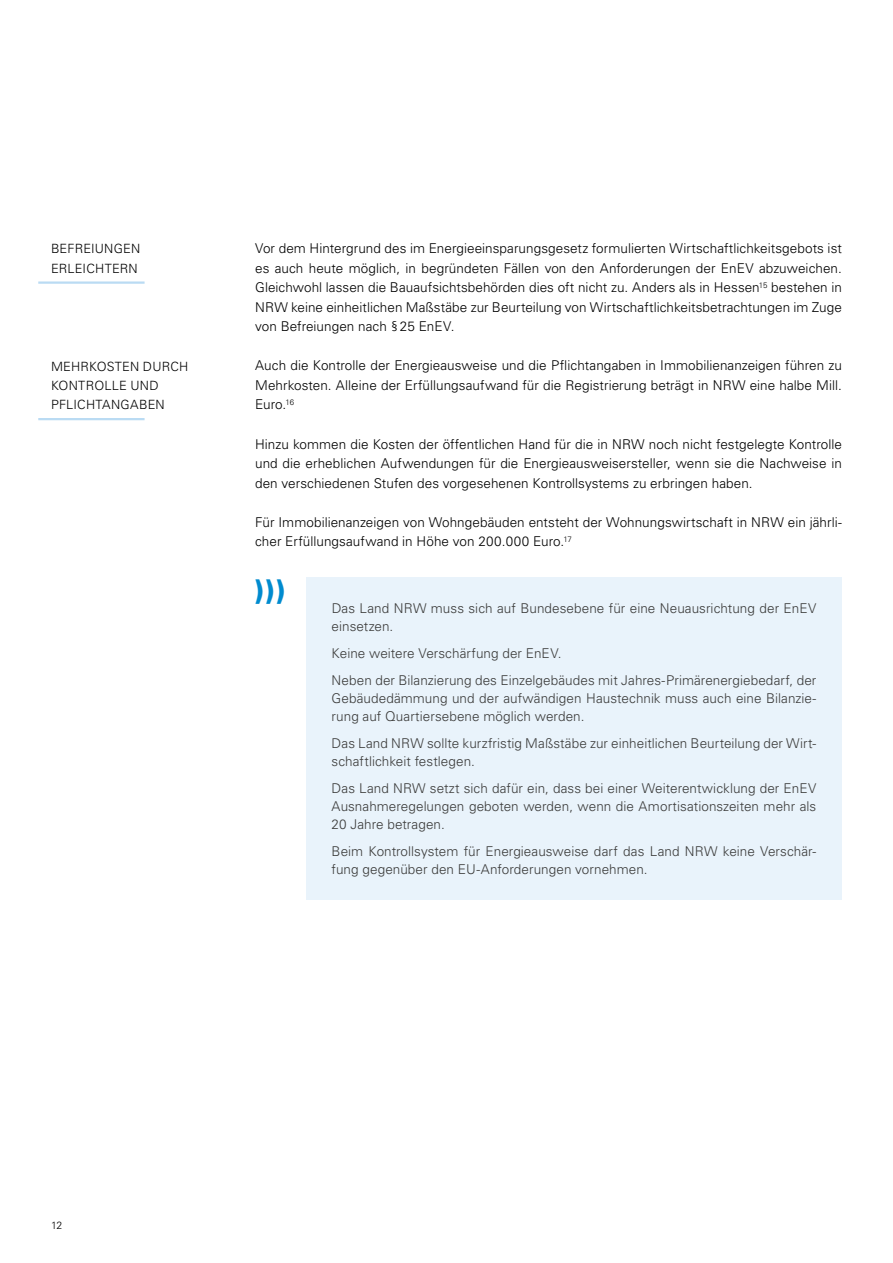
<style>
.page{position:relative;width:893px;height:1263px;background:#fff}
.page>*{position:absolute;margin:0;border:0;box-sizing:border-box;transform-origin:0 0}
.t1{font:900 30px "Univers";color:#008bcf}
.t2{font:300 13.5px/19.5px "Univers";letter-spacing:.005em;color:#000;text-align:justify}
.t3{font:300 13.5px/18px "Univers";letter-spacing:.005em;color:#3b3b3a}
.t4{font:300 12.75px/19.5px "Univers";letter-spacing:.015em;color:#000}
.t5{font:300 10.5px "Univers";color:#000}
</style>
<div class="page">
<div style="left:306px;top:577px;width:536px;height:322px;background:#e9f3fb"></div>
<hr style="left:38px;top:281px;width:107px;height:3px;background:#badbf3">
<hr style="left:38px;top:418px;width:107px;height:2px;background:#badbf3">
<p class="t4" style="left:51px;top:239px;width:91px">Befreiungen erleichtern</p>
<p class="t4" style="left:51px;top:356px;width:139px">M ehrkosten durch -Kontrolle und<br>Pflichtangab en</p>
<p class="t2" style="left:255px;top:239px;width:588px">Vor dem H intergrund des im Energieeinsparungsgesetz formulierten Wirtschaftlichkeitsgebots ist es auch heute möglich, in begründeten Fällen von den Anforderungen der EnEV abzuweichen.<br>G leichwohl lassen die Bauaufsichtsbehörden dies oft nicht zu. Anders als in H essen<sup>15</sup> bestehen in NRW keine einheitlichen Maßstäbe zur Beurteilung von Wirtschaftlichkeitsbetrachtungen im Zuge von Befreiungen nach §25 EnEV.</p>
<p class="t2" style="left:255px;top:356px;width:588px">Auch die Kontrolle der Energieausweise und die Pflichtangaben in I mmobilienanzeigen führen zu Mehrkosten. Alleine der Erfüllungsaufwand für die Registrierung beträgt in NRW eine halbe M ill.<br>Euro.<sup>16</sup></p>
<p class="t2" style="left:255px;top:434px;width:588px">H inzu kommen die Kosten der öffentlichen Hand für die in NRW noch nicht festgelegte Kontrolle und die erheblichen Aufwendungen für die Energieausweisersteller, wenn sie die Nachweise in den verschiedenen Stufen des vorgesehenen Kontrollsystems zu erbringen haben.</p>
<p class="t2" style="left:255px;top:512px;width:588px">Für I mmobilienanzeigen von Wohngebäuden entsteht der Wohnungswirtschaft in NRW ein jährli&shy;cher Erfüllungsaufwand in Höhe von 200.000 Euro.<sup>17</sup></p>
<h1 class="t1" style="left:254px;top:571px;width:33px">)))</h1>
<p class="t3" style="left:332px;top:599px;width:486px">Das Land NRW muss sich auf Bundesebene für eine N euausrichtung der EnEV einsetzen.</p>
<p class="t3" style="left:332px;top:640px;width:486px;line-height:27px">Keine weitere Verschärfung der EnEV.<br>Neben der Bilanzierung des Einzelgebäudes mit Jahres-Primärenergiebedarf, der</p>
<p class="t3" style="left:332px;top:689px;width:486px">Gebäudedämmung und der aufwändigen Haustechnik muss auch eine Bilanzie&shy;rung auf Quartiersebene möglich werden.</p>
<p class="t3" style="left:332px;top:734px;width:486px">Das Land NRW sollte kurzfristig Maßstäbe zur einheitlichen Beurteilung der Wirt&shy;schaftlichkeit festlegen.</p>
<p class="t3" style="left:332px;top:779px;width:486px;text-align:justify">Das Land NRW setzt sich dafür ein, dass bei einer Weiterentwicklung der EnEV Ausnahmeregelungen geboten werden, wenn die Amortisationszeiten mehr als 20 Jahre betragen.</p>
<p class="t3" style="left:332px;top:842px;width:486px">Beim Kontrollsystem für Energieausweise darf das Land NRW keine Verschär&shy;fung gegenüber den EU -Anforderungen vornehmen.</p>
<p class="t5" style="left:51px;top:1218px;width:13px">12</p>
</div>
